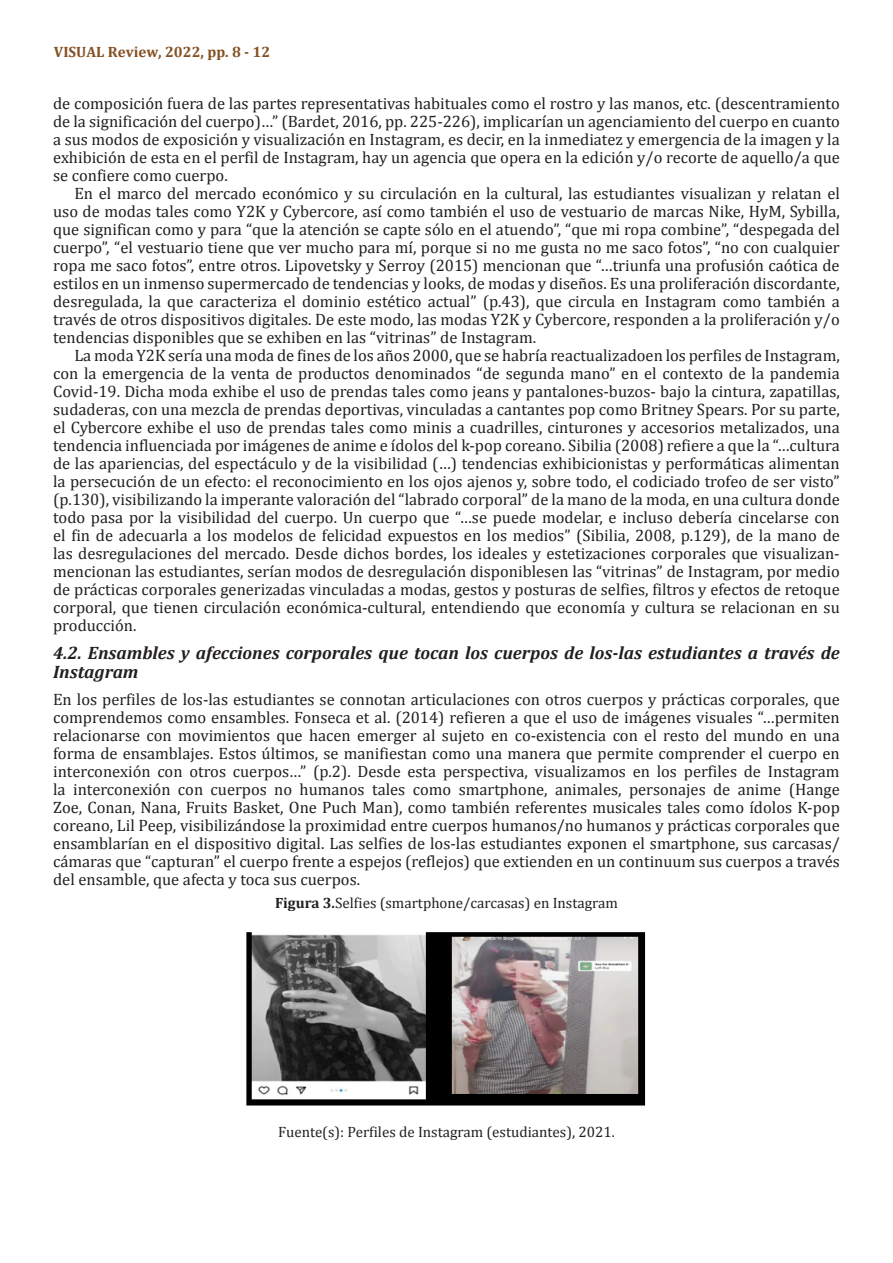
<style>
.page{position:relative;width:893px;height:1263px;background:#fff}
.page>*{position:absolute;margin:0;border:0;box-sizing:border-box;transform-origin:0 0}
.Fuente-Tablas{font:italic 700 18px/19.5px "Cambria";color:#231f20}
.Fuente-Tablas-2{font:16.5px/18px "Cambria";color:#231f20;text-align:justify}
.Fuente-Tablas-3{font:15px "Cambria";color:#231f20}
.Fuente-Tablas-4{font:700 15px "Cambria";color:#845022}
.s1{font-weight:700}
</style>
<div class="page">
<img style="left:246px;top:932px;width:400px;height:174px">
<p class="Fuente-Tablas-4" style="left:54px;top:41px;width:218px">VISUAL Review, 2022, pp. 8 - 12</p>
<p class="Fuente-Tablas-2" style="left:53px;top:94px;width:788px">de composición fuera de las partes representativas habituales como el rostro y las manos, etc. (descentramiento</p>
<p class="Fuente-Tablas-2" style="left:53px;top:112px;width:788px">de la significación del cuerpo)…” (Bardet, 2016, pp. 225-226), implicarían un agenciamiento del cuerpo en cuanto</p>
<p class="Fuente-Tablas-2" style="left:53px;top:130px;width:788px">a sus modos de exposición y visualización en Instagram, es decir, en la inmediatez y emergencia de la imagen y la</p>
<p class="Fuente-Tablas-2" style="left:53px;top:148px;width:788px">exhibición de esta en el perfil de Instagram, hay un agencia que opera en la edición y/o recorte de aquello/a que</p>
<p class="Fuente-Tablas-2" style="left:53px;top:166px;width:176px">se confiere como cuerpo.</p>
<p class="Fuente-Tablas-2" style="left:74px;top:184px;width:767px">En el marco del mercado económico y su circulación en la cultural, las estudiantes visualizan y relatan el</p>
<p class="Fuente-Tablas-2" style="left:53px;top:202px;width:788px">uso de modas tales como Y2K y Cybercore, así como también el uso de vestuario de marcas Nike, HyM, Sybilla,</p>
<p class="Fuente-Tablas-2" style="left:53px;top:220px;width:788px">que significan como y para “que la atención se capte sólo en el atuendo”, “que mi ropa combine”, “despegada del</p>
<p class="Fuente-Tablas-2" style="left:53px;top:238px;width:788px">cuerpo”, “el vestuario tiene que ver mucho para mí, porque si no me gusta no me saco fotos”, “no con cualquier</p>
<p class="Fuente-Tablas-2" style="left:53px;top:256px;width:788px">ropa me saco fotos”, entre otros. Lipovetsky y Serroy (2015) mencionan que “…triunfa una profusión caótica de</p>
<p class="Fuente-Tablas-2" style="left:53px;top:274px;width:788px">estilos en un inmenso supermercado de tendencias y looks, de modas y diseños. Es una proliferación discordante,</p>
<p class="Fuente-Tablas-2" style="left:53px;top:292px;width:788px">desregulada, la que caracteriza el dominio estético actual” (p.43), que circula en Instagram como también a</p>
<p class="Fuente-Tablas-2" style="left:53px;top:310px;width:788px">través de otros dispositivos digitales. De este modo, las modas Y2K y Cybercore, responden a la proliferación y/o</p>
<p class="Fuente-Tablas-2" style="left:53px;top:328px;width:485px">tendencias disponibles que se exhiben en las “vitrinas” de Instagram.</p>
<p class="Fuente-Tablas-2" style="left:74px;top:346px;width:767px">La moda Y2K sería una moda de fines de los años 2000, que se habría reactualizadoen los perfiles de Instagram,</p>
<p class="Fuente-Tablas-2" style="left:53px;top:364px;width:788px">con la emergencia de la venta de productos denominados “de segunda mano” en el contexto de la pandemia</p>
<p class="Fuente-Tablas-2" style="left:53px;top:382px;width:788px">Covid-19. Dicha moda exhibe el uso de prendas tales como jeans y pantalones-buzos- bajo la cintura, zapatillas,</p>
<p class="Fuente-Tablas-2" style="left:53px;top:400px;width:788px">sudaderas, con una mezcla de prendas deportivas, vinculadas a cantantes pop como Britney Spears. Por su parte,</p>
<p class="Fuente-Tablas-2" style="left:53px;top:418px;width:788px">el Cybercore exhibe el uso de prendas tales como minis a cuadrilles, cinturones y accesorios metalizados, una</p>
<p class="Fuente-Tablas-2" style="left:53px;top:436px;width:788px">tendencia influenciada por imágenes de anime e ídolos del k-pop coreano. Sibilia (2008) refiere a que la “…cultura</p>
<p class="Fuente-Tablas-2" style="left:53px;top:454px;width:788px">de las apariencias, del espectáculo y de la visibilidad (…) tendencias exhibicionistas y performáticas alimentan</p>
<p class="Fuente-Tablas-2" style="left:53px;top:472px;width:788px">la persecución de un efecto: el reconocimiento en los ojos ajenos y, sobre todo, el codiciado trofeo de ser visto”</p>
<p class="Fuente-Tablas-2" style="left:53px;top:490px;width:788px">(p.130), visibilizando la imperante valoración del “labrado corporal” de la mano de la moda, en una cultura donde</p>
<p class="Fuente-Tablas-2" style="left:53px;top:508px;width:788px">todo pasa por la visibilidad del cuerpo. Un cuerpo que “…se puede modelar, e incluso debería cincelarse con</p>
<p class="Fuente-Tablas-2" style="left:53px;top:526px;width:788px">el fin de adecuarla a los modelos de felicidad expuestos en los medios” (Sibilia, 2008, p.129), de la mano de</p>
<p class="Fuente-Tablas-2" style="left:53px;top:544px;width:788px">las desregulaciones del mercado. Desde dichos bordes, los ideales y estetizaciones corporales que visualizan-</p>
<p class="Fuente-Tablas-2" style="left:53px;top:562px;width:788px">mencionan las estudiantes, serían modos de desregulación disponiblesen las “vitrinas” de Instagram, por medio</p>
<p class="Fuente-Tablas-2" style="left:53px;top:580px;width:788px">de prácticas corporales generizadas vinculadas a modas, gestos y posturas de selfies, filtros y efectos de retoque</p>
<p class="Fuente-Tablas-2" style="left:53px;top:598px;width:788px">corporal, que tienen circulación económica-cultural, entendiendo que economía y cultura se relacionan en su</p>
<p class="Fuente-Tablas-2" style="left:53px;top:616px;width:85px">producción.</p>
<p class="Fuente-Tablas" style="left:53px;top:642px;width:788px">4.2. Ensambles y afecciones corporales que tocan los cuerpos de los-las estudiantes a través de<br>Instagram</p>
<p class="Fuente-Tablas-2" style="left:53px;top:690px;width:788px">En los perfiles de los-las estudiantes se connotan articulaciones con otros cuerpos y prácticas corporales, que comprendemos como ensambles. Fonseca et al. (2014) refieren a que el uso de imágenes visuales “…permiten relacionarse con movimientos que hacen emerger al sujeto en co-existencia con el resto del mundo en una forma de ensamblajes. Estos últimos, se manifiestan como una manera que permite comprender el cuerpo en interconexión con otros cuerpos…” (p.2). Desde esta perspectiva, visualizamos en los perfiles de Instagram la interconexión con cuerpos no humanos tales como smartphone, animales, personajes de anime (Hange Zoe, Conan, Nana, Fruits Basket, One Puch Man), como también referentes musicales tales como ídolos K-pop coreano, Lil Peep, visibilizándose la proximidad entre cuerpos humanos/no humanos y prácticas corporales que ensamblarían en el dispositivo digital. Las selfies de los-las estudiantes exponen el smartphone, sus carcasas/ cámaras que “capturan” el cuerpo frente a espejos (reflejos) que extienden en un continuum sus cuerpos a través del ensamble, que afecta y toca sus cuerpos.</p>
<p class="Fuente-Tablas-3" style="left:275px;top:894px;width:344px"><span class="s1">Figura 3.</span>Selfies (smartphone/carcasas) en Instagram</p>
<p class="Fuente-Tablas-3" style="left:278px;top:1123px;width:338px">Fuente(s): Perfiles de Instagram (estudiantes), 2021.</p>
</div>
